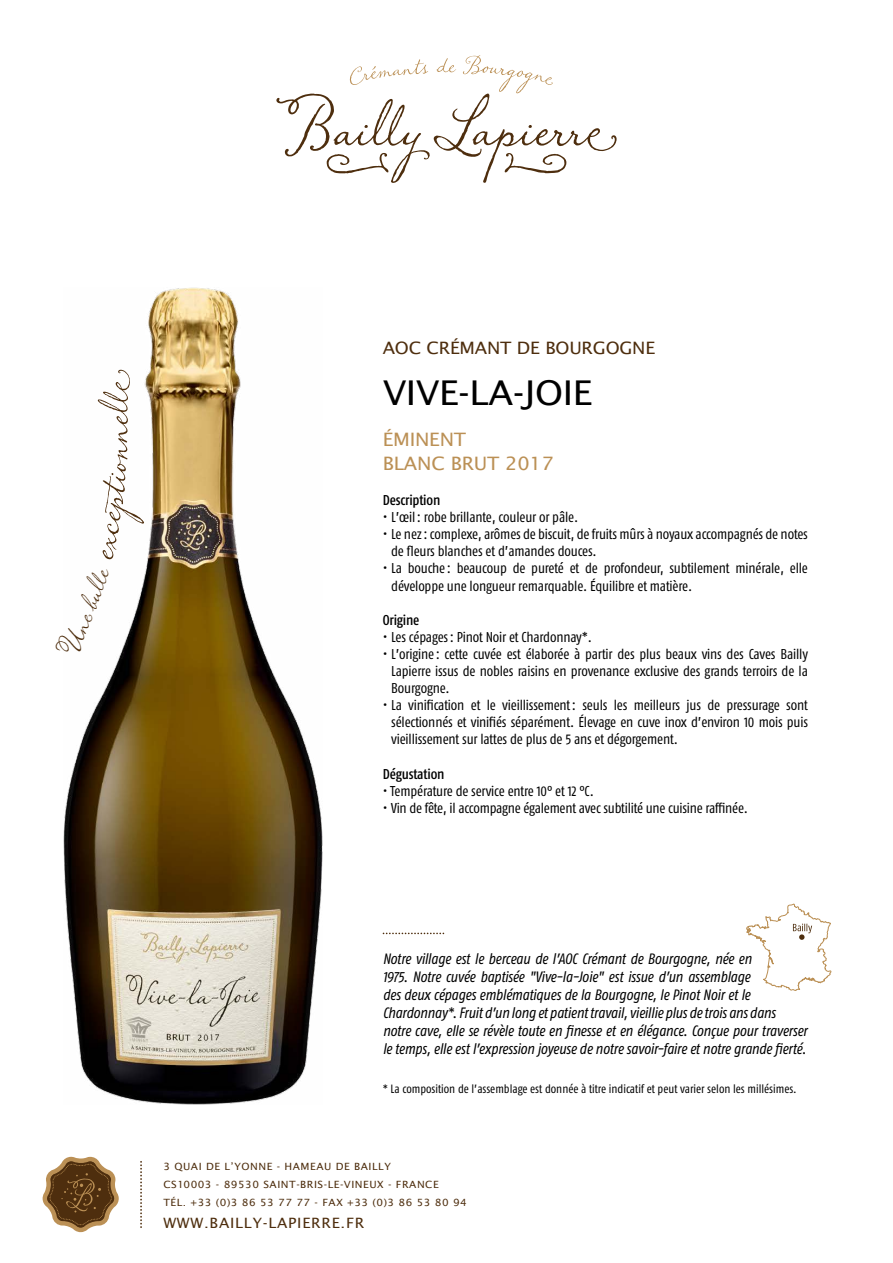
<style>
.page{position:relative;width:893px;height:1263px;background:#fff}
.page>*{position:absolute;margin:0;border:0;box-sizing:border-box;transform-origin:0 0}
.t1{font:54px "Memoir";color:#4e2e0e}
.t2{font:36px "Memoir";color:#4e2e0e}
.t3{font:34.2px "Lucida Sans";letter-spacing:-.01em;color:#000;scale:1.05 1}
.t4{font:18.6px/23.4px "Lucida Sans";letter-spacing:-.01em;color:#bb9055;scale:1.05 1}
.t5{font:17.1px "Lucida Sans";letter-spacing:-.01em;color:#4e2e0e;scale:1.05 1}
.t6{font:italic 15px/18px "Fago Co Regular Lf";letter-spacing:-.015em;color:#000}
.t7{font:14.25px/17.1px "Fago Co Regular Lf";letter-spacing:-.015em;color:#000}
.t8{font:14.25px "Fago Co Med Lf";letter-spacing:-.015em;color:#000}
.t9{font:14.25px "Lucida Sans";letter-spacing:.05em;color:#4e2e0e;scale:1.05 1}
.t10{font:12px "Fago Co Regular Lf";color:#000}
.t11{font:10.05px/18px "Lucida Sans";letter-spacing:.05em;color:#4e2e0e;scale:1.05 1}
</style>
<div class="page">
<svg style="left:276px;top:55px;width:341px;height:128px"></svg>
<svg style="left:383px;top:933px;width:61px;height:1px"></svg>
<svg style="left:746px;top:903px;width:86px;height:88px"></svg>
<svg style="left:140px;top:1161px;width:2px;height:67px"></svg>
<svg style="left:43px;top:1157px;width:76px;height:75px"></svg>
<img style="left:63px;top:287px;width:259px;height:817px">
<svg style="left:100px;top:568px;width:10px;height:10px"></svg>
<svg style="left:99px;top:425px;width:49px;height:135px"></svg>
<svg style="left:115px;top:370px;width:15px;height:22px"></svg>
<h1 class="t1" style="left:77px;top:425px;width:36px;rotate:-90deg">el</h1>
<h2 class="t2" style="left:46px;top:643px;width:84px;rotate:-69deg">Unebul</h2>
<p class="t5" style="left:383px;top:338px;width:261px">AOC CRÉMANT DE BOURGOGNE</p>
<h3 class="t3" style="left:383px;top:373px;width:201px">VIVE-LA-JOIE</h3>
<h3 class="t4" style="left:383px;top:428px;width:165px">ÉMINENT<br>BLANC BRUT 2017</h3>
<p class="t8" style="left:383px;top:492px;width:59px">Description</p>
<p class="t7" style="left:383px;top:508px;width:197px">• L’œil: robe brillante, couleur or pâle.</p>
<p class="t7" style="left:391px;top:525px;width:418px;text-indent:-9px">• Le nez: complexe, arômes de biscuit, de fruits mûrs à noyaux accompagnés de notes de fleurs blanches et d’amandes douces.</p>
<p class="t7" style="left:391px;top:560px;width:418px;text-indent:-9px">• La bouche : beaucoup de pureté et de profondeur, subtilement minérale, elle développe une longueur remarquable. Équilibre et matière.</p>
<p class="t8" style="left:383px;top:611px;width:38px">Origine</p>
<p class="t7" style="left:383px;top:628px;width:211px">• Les cépages: Pinot Noir et Chardonnay*.</p>
<p class="t7" style="left:391px;top:645px;width:418px;text-align:justify;text-indent:-9px">• L’origine : cette cuvée est élaborée à partir des plus beaux vins des Caves Bailly Lapierre issus de nobles raisins en provenance exclusive des grands terroirs de la Bourgogne.</p>
<p class="t7" style="left:391px;top:696px;width:418px;text-align:justify;text-indent:-9px">• La vinification et le vieillissement: seuls les meilleurs jus de pressurage sont sélectionnés et vinifiés séparément. Élevage en cuve inox d’environ 10 mois puis vieillissement sur lattes de plus de 5 ans et dégorgement.</p>
<p class="t8" style="left:383px;top:765px;width:63px">Dégustation</p>
<p class="t7" style="left:383px;top:782px;width:213px">• Température de service entre 10° et 12 °C.</p>
<p class="t7" style="left:383px;top:799px;width:367px">• Vin de fête, il accompagne également avec subtilité une cuisine raffinée.</p>
<p class="t6" style="left:383px;top:949px;width:426px">Notre village est le berceau de l’AOC Crémant de Bourgogne, née en<br>1975. Notre cuvée baptisée "Vive-la-Joie" est issue d’un assemblage<br>des deux cépages emblématiques de la Bourgogne, le Pinot Noir et le Chardonnay*. Fruit d’un long et patient travail, vieillie plus de trois ans dans notre cave, elle se révèle toute en finesse et en élégance. Conçue pour traverser le temps, elle est l’expression joyeuse de notre savoir-faire et notre grande fierté.</p>
<p class="t10" style="left:383px;top:1082px;width:416px">* La composition de l’assemblage est donnée à titre indicatif et peut varier selon les millésimes.</p>
<p class="t11" style="left:163px;top:1157px;width:291px">3 QUAI DE L’YONNE - HAMEAU DE BAILLY<br>CS10003 - 89530 SAINT-BRIS-LE-VINEUX - FRANCE<br>TÉL. +33 (0)3 86 53 77 77 - FAX +33 (0)3 86 53 80 94</p>
<p class="t9" style="left:163px;top:1215px;width:193px">WWW.BAILLY-LAPIERRE.FR</p>
</div>
